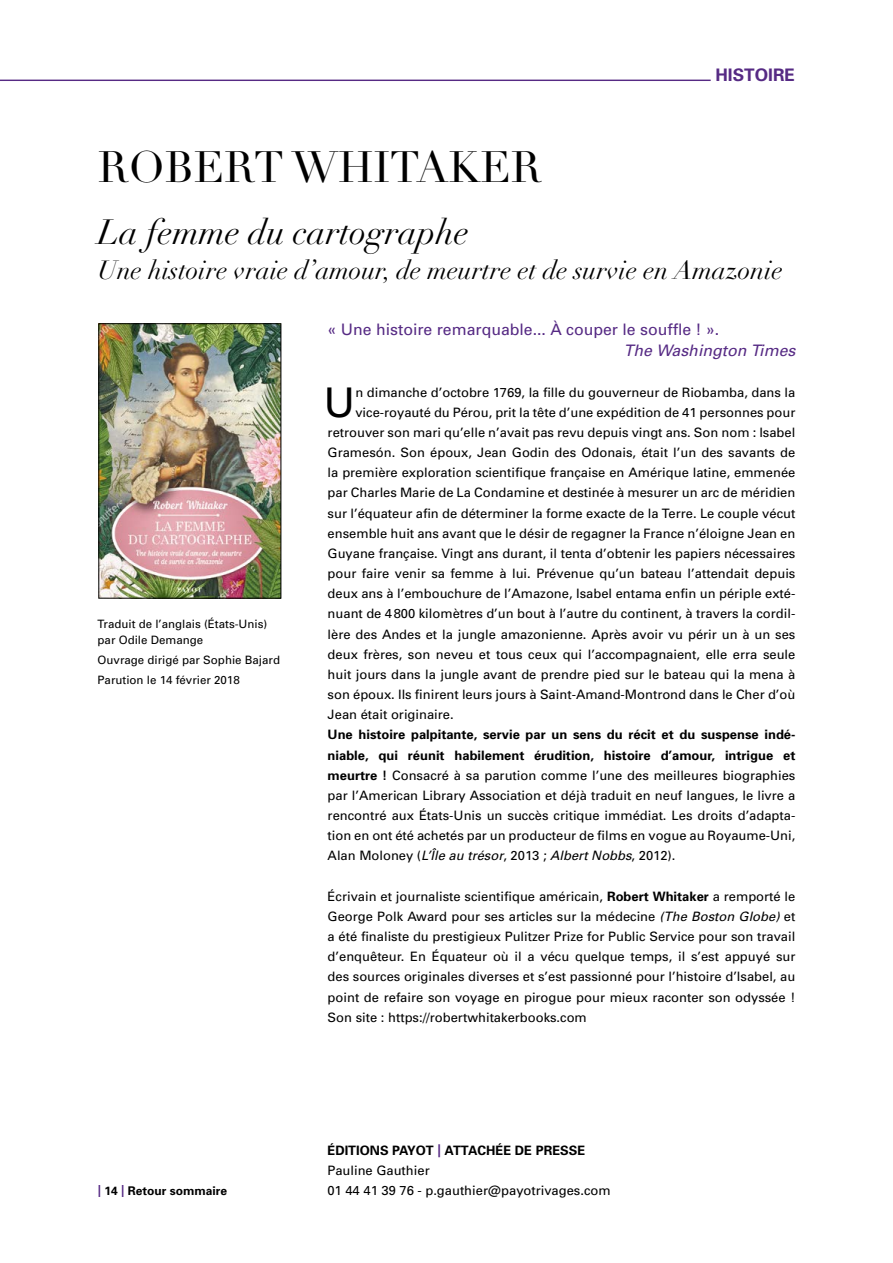
<style>
.page{position:relative;width:893px;height:1263px;background:#fff}
.page>*{position:absolute;margin:0;border:0;box-sizing:border-box;transform-origin:0 0}
.t1{font:43.2px "Didot LH";color:#000}
.t2{font:40.95px "Univers";color:#000}
.t3{font:italic 34.5px "Didot LH";color:#000}
.t4{font:italic 25.95px "Didot LH";color:#000}
.t5{font:700 17.25px "Univers";color:#562a84}
.t6{font:15.9px "Univers";color:#562a84}
.t7{font:italic 15.9px "Univers";color:#562a84}
.t8{font:12.9px/20.1px "Univers";color:#000;text-align:justify}
.t9{font:700 12px "Univers";color:#000}
.t10{font:11.55px/15.9px "Univers";color:#000}
.s1{font-weight:700}
.s2{font-style:italic}
.s3{color:#562a84}
.s4{font-weight:700;color:#562a84}
</style>
<div class="page">
<hr style="left:0;top:80px;width:711px;height:1px;background:#562a84">
<img style="left:100px;top:325px;width:179px;height:271px">
<div style="left:98px;top:323px;width:183px;height:275px;border:1px solid #000"></div>
<h3 class="t5" style="left:715px;top:64px;width:81px">HISTOIRE</h3>
<h1 class="t1" style="left:98px;top:141px;width:446px">ROBERT WHITAKER</h1>
<h3 class="t3" style="left:98px;top:211px;width:373px">La femme du cartographe</h3>
<h3 class="t4" style="left:98px;top:254px;width:686px">Une histoire vraie d’amour, de meurtre et de survie en Amazonie</h3>
<p class="t6" style="left:328px;top:320px;width:393px">« Une histoire remarquable... À couper le souffle ! ».</p>
<p class="t7" style="left:624px;top:341px;width:173px">The Washington Times</p>
<h2 class="t2" style="left:324px;top:378px;width:33px">U</h2>
<p class="t8" style="left:355px;top:382px;width:441px">n dimanche d’octobre 1769, la fille du gouverneur de Riobamba, dans la</p>
<p class="t8" style="left:355px;top:402px;width:441px">vice-royauté du Pérou, prit la tête d’une expédition de 41 personnes pour</p>
<p class="t8" style="left:328px;top:422px;width:469px">retrouver son mari qu’elle n’avait pas revu depuis vingt ans. Son nom : Isabel</p>
<p class="t8" style="left:328px;top:443px;width:469px">Gramesón. Son époux, Jean Godin des Odonais, était l’un des savants de</p>
<p class="t8" style="left:328px;top:463px;width:469px">la première exploration scientifique française en Amérique latine, emmenée</p>
<p class="t8" style="left:328px;top:483px;width:469px">par Charles Marie de La Condamine et destinée à mesurer un arc de méridien</p>
<p class="t8" style="left:328px;top:503px;width:469px">sur l’équateur afin de déterminer la forme exacte de la Terre. Le couple vécut</p>
<p class="t8" style="left:328px;top:523px;width:469px">ensemble huit ans avant que le désir de regagner la France n’éloigne Jean en</p>
<p class="t8" style="left:328px;top:543px;width:469px">Guyane française. Vingt ans durant, il tenta d’obtenir les papiers nécessaires</p>
<p class="t8" style="left:328px;top:564px;width:469px">pour faire venir sa femme à lui. Prévenue qu’un bateau l’attendait depuis</p>
<p class="t8" style="left:328px;top:584px;width:469px">deux ans à l’embouchure de l’Amazone, Isabel entama enfin un périple exté-</p>
<p class="t8" style="left:328px;top:604px;width:469px">nuant de 4800 kilomètres d’un bout à l’autre du continent, à travers la cordil-</p>
<p class="t8" style="left:328px;top:624px;width:469px">lère des Andes et la jungle amazonienne. Après avoir vu périr un à un ses</p>
<p class="t8" style="left:328px;top:644px;width:469px">deux frères, son neveu et tous ceux qui l’accompagnaient, elle erra seule</p>
<p class="t8" style="left:328px;top:664px;width:469px">huit jours dans la jungle avant de prendre pied sur le bateau qui la mena à</p>
<p class="t8" style="left:328px;top:685px;width:469px">son époux. Ils finirent leurs jours à Saint-Amand-Montrond dans le Cher d’où</p>
<p class="t8" style="left:328px;top:705px;width:128px">Jean était originaire.</p>
<p class="t8" style="left:328px;top:725px;width:469px"><span class="s1">Une histoire palpitante, servie par un sens du récit et du suspense indé&shy;niable, qui réunit habilement érudition, histoire d’amour, intrigue et meurtre !</span> Consacré à sa parution comme l’une des meilleures biographies par l’American Library Association et déjà traduit en neuf langues, le livre a rencontré aux États-Unis un succès critique immédiat. Les droits d’adapta&shy;tion en ont été achetés par un producteur de films en vogue au Royaume-Uni, Alan Moloney (<span class="s2">L’Île au trésor</span>, 2013 ; <span class="s2">Albert Nobbs</span>, 2012).</p>
<p class="t8" style="left:328px;top:886px;width:469px">Écrivain et journaliste scientifique américain, <span class="s1">Robert Whitaker</span> a remporté le George Polk Award pour ses articles sur la médecine <span class="s2">(The Boston Globe)</span> et a été finaliste du prestigieux Pulitzer Prize for Public Service pour son travail d’enquêteur. En Équateur où il a vécu quelque temps, il s’est appuyé sur des sources originales diverses et s’est passionné pour l’histoire d’Isabel, au point de refaire son voyage en pirogue pour mieux raconter son odyssée !<br>Son site : https://robertwhitakerbooks.com</p>
<p class="t10" style="left:98px;top:616px;width:171px">Traduit de l’anglais (États-Unis) par Odile Demange</p>
<p class="t10" style="left:98px;top:650px;width:184px;line-height:20px">Ouvrage dirigé par Sophie Bajard<br>Parution le 14 février 2018</p>
<p class="t9" style="left:98px;top:1183px;width:131px"><span class="s3">|</span> 14 <span class="s3">|</span> Retour sommaire</p>
<p class="t8" style="left:327px;top:1140px;width:285px;text-align:left"><span class="s1">ÉDITIONS PAYOT</span> <span class="s4">|</span> <span class="s1">ATTACHÉE DE PRESSE<br></span>Pauline Gauthier<br>01 44 41 39 76 - p.gauthier@payotrivages.com</p>
</div>
